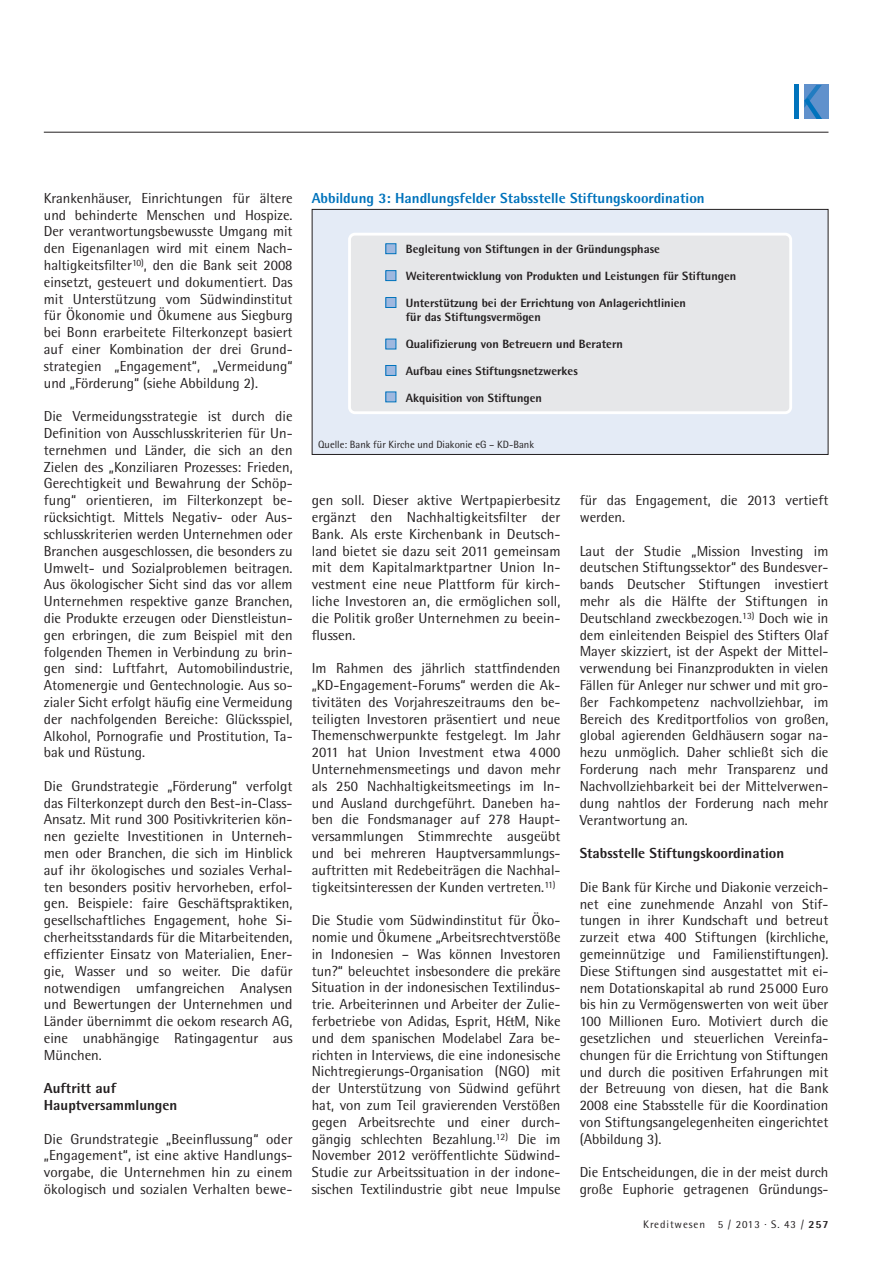
<style>
.page{position:relative;width:894px;height:1276px;background:#fff}
.page>*{position:absolute;margin:0;border:0;box-sizing:border-box;transform-origin:0 0}
.t1{font:14.55px/16.8px "Rotis Semi Sans";color:#231f20;text-align:justify}
.t2{font:800 14.55px/16.8px "Rotis Semi Sans";color:#231f20}
.t3{font:800 14.55px "Rotis Semi Sans";color:#0073bc}
.t4{font:800 12px/13.5px "Rotis Semi Sans";color:#231f20}
.t5{font:10.95px "Rotis Semi Sans";letter-spacing:.08em;color:#231f20}
.t6{font:10.5px "Rotis Semi Sans";color:#231f20}
.s1{font-weight:800}
</style>
<div class="page">
<hr style="left:44px;top:132px;width:784px;height:1px;background:#231f20">
<div style="left:804px;top:85px;width:24px;height:34px;background:#6091cc"></div>
<div style="left:794px;top:85px;width:5px;height:34px;background:#0073bc"></div>
<svg style="left:804px;top:85px;width:18px;height:34px"></svg>
<div style="left:312px;top:209px;width:516px;height:245px;background:#e4ebf6"></div>
<div style="left:349px;top:234px;width:442px;height:179px;background:#e6e7e9;border-radius:5px"></div>
<div style="left:348px;top:233px;width:444px;height:181px;border:3px solid #fff;border-radius:5px"></div>
<div style="left:386px;top:244px;width:10px;height:10px;background:#9fb8df"></div>
<div style="left:386px;top:244px;width:10px;height:10px;border:1px solid #0073bc"></div>
<div style="left:386px;top:271px;width:10px;height:10px;background:#9fb8df"></div>
<div style="left:386px;top:271px;width:10px;height:10px;border:1px solid #0073bc"></div>
<div style="left:386px;top:298px;width:10px;height:9px;background:#9fb8df"></div>
<div style="left:386px;top:297px;width:10px;height:11px;border:1px solid #0073bc"></div>
<div style="left:386px;top:339px;width:10px;height:10px;background:#9fb8df"></div>
<div style="left:386px;top:365px;width:10px;height:10px;background:#9fb8df"></div>
<div style="left:386px;top:365px;width:10px;height:11px;border:1px solid #0073bc"></div>
<div style="left:386px;top:392px;width:10px;height:10px;background:#9fb8df"></div>
<div style="left:312px;top:209px;width:516px;height:246px;border:1px solid #231f20"></div>
<p class="t1" style="left:44px;top:189px;width:250px">Krankenhäuser, Einrichtungen für ältere und behinderte Menschen und Hospize.<br>Der verantwortungsbewusste Umgang mit den Eigenanlagen wird mit einem Nach&shy;haltigkeitsfilter<sup>10)</sup>, den die Bank seit 2008 einsetzt, gesteuert und dokumentiert. Das mit Unterstützung vom Südwindinstitut für Ökonomie und Ökumene aus Siegburg bei Bonn erarbeitete Filterkonzept basiert auf einer Kombination der drei Grund&shy;strategien „Engagement“, „Vermeidung“ und „Förderung“ (siehe Abbildung 2).</p>
<p class="t1" style="left:44px;top:408px;width:250px">Die Vermeidungsstrategie ist durch die Definition von Ausschlusskriterien für Un&shy;ternehmen und Länder, die sich an den Zielen des „Konziliaren Prozesses: Frieden, Gerechtigkeit und Bewahrung der Schöp&shy;fung“ orientieren, im Filterkonzept be&shy;rücksichtigt. Mittels Negativ- oder Aus&shy;schlusskriterien werden Unternehmen oder Branchen ausgeschlossen, die besonders zu Umwelt- und Sozialproblemen beitragen.<br>Aus ökologischer Sicht sind das vor allem Unternehmen respektive ganze Branchen, die Produkte erzeugen oder Dienstleistun&shy;gen erbringen, die zum Beispiel mit den folgenden Themen in Verbindung zu brin&shy;gen sind: Luftfahrt, Automobilindustrie, Atomenergie und Gentechnologie. Aus so&shy;zialer Sicht erfolgt häufig eine Vermeidung der nachfolgenden Bereiche: Glücksspiel, Alkohol, Pornografie und Prostitution, Ta&shy;bak und Rüstung.</p>
<p class="t1" style="left:44px;top:777px;width:250px">Die Grundstrategie „Förderung“ verfolgt das Filterkonzept durch den Best-in-Class-Ansatz. Mit rund 300 Positivkriterien kön&shy;nen gezielte Investitionen in Unterneh&shy;men oder Branchen, die sich im Hinblick auf ihr ökologisches und soziales Verhal&shy;ten besonders positiv hervorheben, erfol&shy;gen. Beispiele: faire Geschäftspraktiken, gesellschaftliches Engagement, hohe Si&shy;cherheitsstandards für die Mitarbeitenden, effizienter Einsatz von Materialien, Ener&shy;gie, Wasser und so weiter. Die dafür notwen digen umfangreichen Analysen und Bewertungen der Unternehmen und Länder übernimmt die oekom research AG, eine unabhängige Ratingagentur aus München.</p>
<p class="t2" style="left:44px;top:1080px;width:135px">Auftritt auf<br>Hauptversammlungen</p>
<p class="t1" style="left:44px;top:1130px;width:250px">Die Grundstrategie „Beeinflussung“ oder „Engagement“, ist eine aktive Handlungs&shy;vorgabe, die Unternehmen hin zu einem ökologisch und sozialen Verhalten bewe-</p>
<p class="t3" style="left:312px;top:189px;width:394px">Abbildung 3: Handlungsfelder Stabsstelle Stiftungskoordination</p>
<p class="t4" style="left:406px;top:242px;width:256px">Begleitung von Stiftungen in der Gründungsphase</p>
<p class="t4" style="left:406px;top:269px;width:332px">Weiterentwicklung von Produkten und Leistungen für Stiftungen</p>
<p class="t4" style="left:406px;top:296px;width:282px">Unterstützung bei der Errichtung von Anlagerichtlinien für das Stiftungsvermögen</p>
<p class="t4" style="left:406px;top:337px;width:219px">Qualifizierung von Betreuern und Beratern</p>
<p class="t4" style="left:406px;top:364px;width:174px">Aufbau eines Stiftungsnetzwerkes</p>
<p class="t4" style="left:406px;top:391px;width:138px">Akquisition von Stiftungen</p>
<p class="t6" style="left:318px;top:438px;width:217px">Quelle: Bank für Kirche und Diakonie eG – KD-Bank</p>
<p class="t1" style="left:312px;top:492px;width:250px">gen soll. Dieser aktive Wertpapierbesitz ergänzt den Nachhaltigkeitsfilter der Bank. Als erste Kirchenbank in Deutsch&shy;land bietet sie dazu seit 2011 gemeinsam mit dem Kapitalmarktpartner Union In&shy;vestment eine neue Plattform für kirch&shy;liche Investoren an, die ermöglichen soll, die Politik großer Unternehmen zu beein&shy;flussen.</p>
<p class="t1" style="left:312px;top:660px;width:250px">Im Rahmen des jährlich stattfindenden „KD-Engagement-Forums“ werden die Ak&shy;tivitäten des Vorjahreszeitraums den be&shy;teiligten Investoren präsentiert und neue Themenschwerpunkte festgelegt. Im Jahr 2011 hat Union Investment etwa 4 000<br>Unternehmensmeetings und davon mehr als 250 Nachhaltigkeitsmeetings im In&shy;und Ausland durchgeführt. Daneben ha&shy;ben die Fondsmanager auf 278 Haupt&shy;versammlungen Stimmrechte ausgeübt und bei mehreren Hauptversammlungs&shy;auftritten mit Redebeiträgen die Nachhal&shy;tigkeitsinteressen der Kunden vertreten.<sup>11)</sup></p>
<p class="t1" style="left:312px;top:912px;width:250px">Die Studie vom Südwindinstitut für Öko&shy;nomie und Ökumene „Arbeitsrechtverstöße in Indonesien – Was können Investoren tun?“ beleuchtet insbesondere die prekäre Situation in der indonesischen Textilindus&shy;trie. Arbeiterinnen und Arbeiter der Zulie&shy;ferbetriebe von Adidas, Esprit, H&amp;M, Nike und dem spanischen Modelabel Zara be&shy;richten in Interviews, die eine indonesische Nichtregierungs-Organisation (NGO) mit der Unterstützung von Südwind geführt hat, von zum Teil gravierenden Verstößen gegen Arbeitsrechte und einer durch&shy;gängig schlechten Bezahlung.<sup>12)</sup> Die im November 2012 veröffentlichte Südwind-Studie zur Arbeitssituation in der indone&shy;sischen Textilindustrie gibt neue Impulse</p>
<p class="t1" style="left:580px;top:492px;width:250px">für das Engagement, die 2013 vertieft werden.</p>
<p class="t1" style="left:580px;top:542px;width:250px">Laut der Studie „Mission Investing im deutschen Stiftungssektor“ des Bundesver&shy;bands Deutscher Stiftungen investiert mehr als die Hälfte der Stiftungen in Deutschland zweckbezogen.<sup>13)</sup> Doch wie in dem einleitenden Beispiel des Stifters Olaf Mayer skizziert, ist der Aspekt der Mittel&shy;verwendung bei Finanzprodukten in vielen Fällen für Anleger nur schwer und mit gro&shy;ßer Fachkompetenz nachvollziehbar, im Bereich des Kreditportfolios von großen, global agierenden Geldhäusern sogar na&shy;hezu unmöglich. Daher schließt sich die Forderung nach mehr Transparenz und Nachvollziehbarkeit bei der Mittelverwen&shy;dung nahtlos der Forderung nach mehr Verantwortung an.</p>
<p class="t2" style="left:580px;top:844px;width:206px">Stabsstelle Stiftungskoordination</p>
<p class="t1" style="left:580px;top:878px;width:250px">Die Bank für Kirche und Diakonie verzeich&shy;net eine zunehmende Anzahl von Stif&shy;tungen in ihrer Kundschaft und betreut zurzeit etwa 400 Stiftungen (kirchliche, gemeinnützige und Familienstiftungen).<br>Diese Stiftungen sind ausgestattet mit ei&shy;nem Dotationskapital ab rund 25000 Euro bis hin zu Vermögenswerten von weit über 100 Millionen Euro. Motiviert durch die gesetzlichen und steuerlichen Vereinfa&shy;chungen für die Errichtung von Stiftungen und durch die positiven Erfahrungen mit der Betreuung von diesen, hat die Bank 2008 eine Stabsstelle für die Koordination von Stiftungsangelegenheiten eingerichtet (Abbildung 3).</p>
<p class="t1" style="left:580px;top:1164px;width:250px">Die Entscheidungen, die in der meist durch große Euphorie getragenen Gründungs-</p>
<p class="t5" style="left:643px;top:1218px;width:187px">Kreditwesen 5 / 2013 · S. 43 / <span class="s1">257</span></p>
</div>
